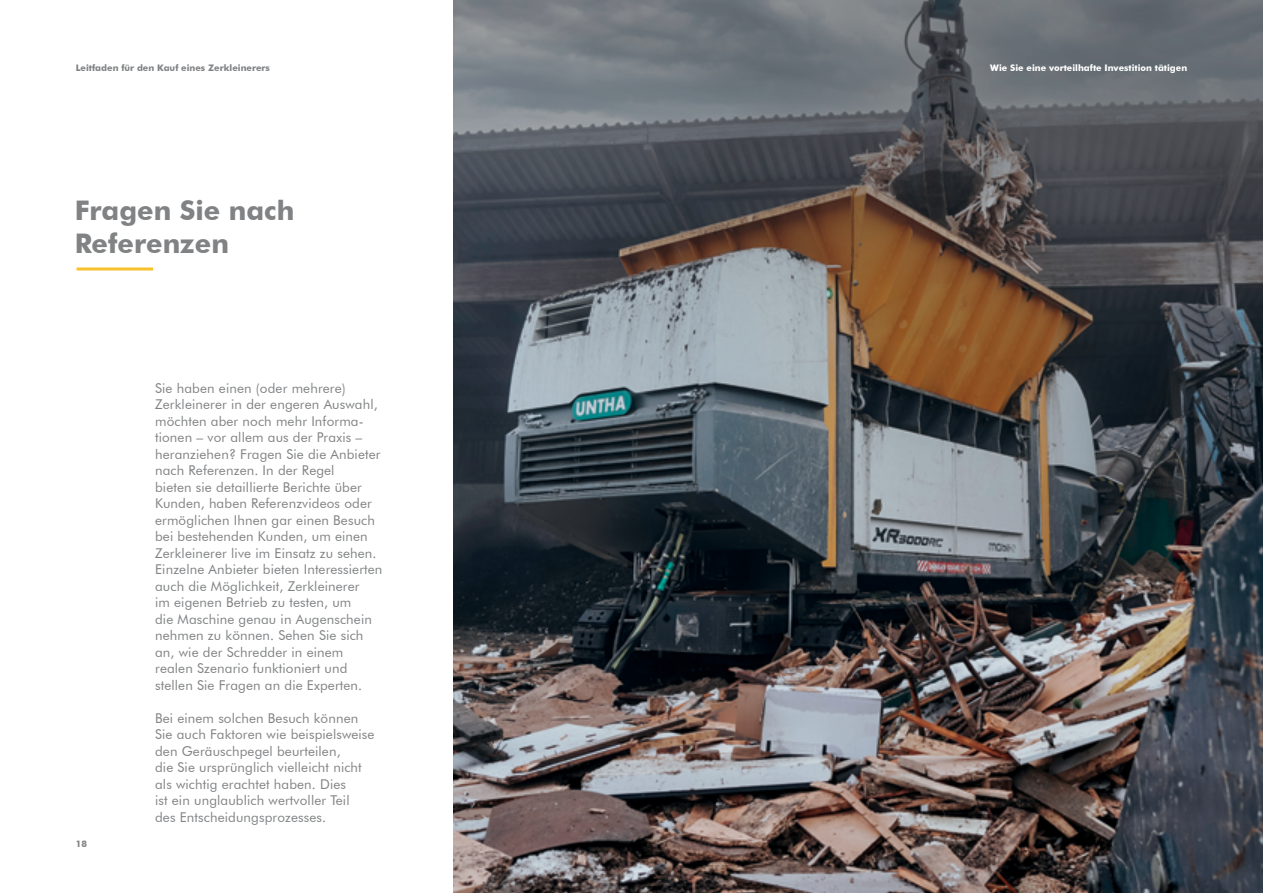
<style>
.page{position:relative;width:1263px;height:893px;background:#fff}
.page>*{position:absolute;margin:0;border:0;box-sizing:border-box;transform-origin:0 0}
.t1{font:700 27px/33px "Futura BT";color:#808284}
.t2{font:13.5px/16.5px "Futura BT";letter-spacing:.01em;color:#808284}
.t3{font:700 9px "Futura BT";color:#fff}
.t4{font:700 9px "Futura BT";color:#808284}
</style>
<div class="page">
<img style="left:454px;top:0;width:809px;height:893px">
<hr style="left:77px;top:267px;width:76px;height:3px;background:#f8c02b">
<p class="t4" style="left:76px;top:62px;width:196px">Leitfaden für den Kauf eines Zerkleinerers</p>
<h1 class="t1" style="left:75px;top:193px;width:221px">Fragen Sie nach<br>Referenzen</h1>
<p class="t4" style="left:76px;top:838px;width:13px">18</p>
<p class="t2" style="left:155px;top:380px;width:229px">Sie haben einen (oder mehrere)<br>Zerkleinerer in der engeren Auswahl, möchten aber noch mehr Informa&shy;tionen – vor allem aus der Praxis – heranziehen? Fragen Sie die Anbieter nach Referenzen. In der Regel<br>bieten sie detaillierte Berichte über Kunden, haben Referenzvideos oder ermöglichen Ihnen gar einen Besuch bei bestehenden Kunden, um einen Zerkleinerer live im Einsatz zu sehen.<br>Einzelne Anbieter bieten Interessierten auch die Möglichkeit, Zerkleinerer<br>im eigenen Betrieb zu testen, um<br>die Maschine genau in Augenschein nehmen zu können. Sehen Sie sich an, wie der Schredder in einem realen Szenario funktioniert und stellen Sie Fragen an die Experten.</p>
<p class="t2" style="left:155px;top:710px;width:221px">Bei einem solchen Besuch können Sie auch Faktoren wie beispielsweise den Geräuschpegel beurteilen,<br>die Sie ursprünglich vielleicht nicht als wichtig erachtet haben. Dies<br>ist ein unglaublich wertvoller Teil<br>des Entscheidungsprozesses.</p>
<p class="t3" style="left:990px;top:62px;width:199px">Wie Sie eine vorteilhafte Investition tätigen</p>
</div>
